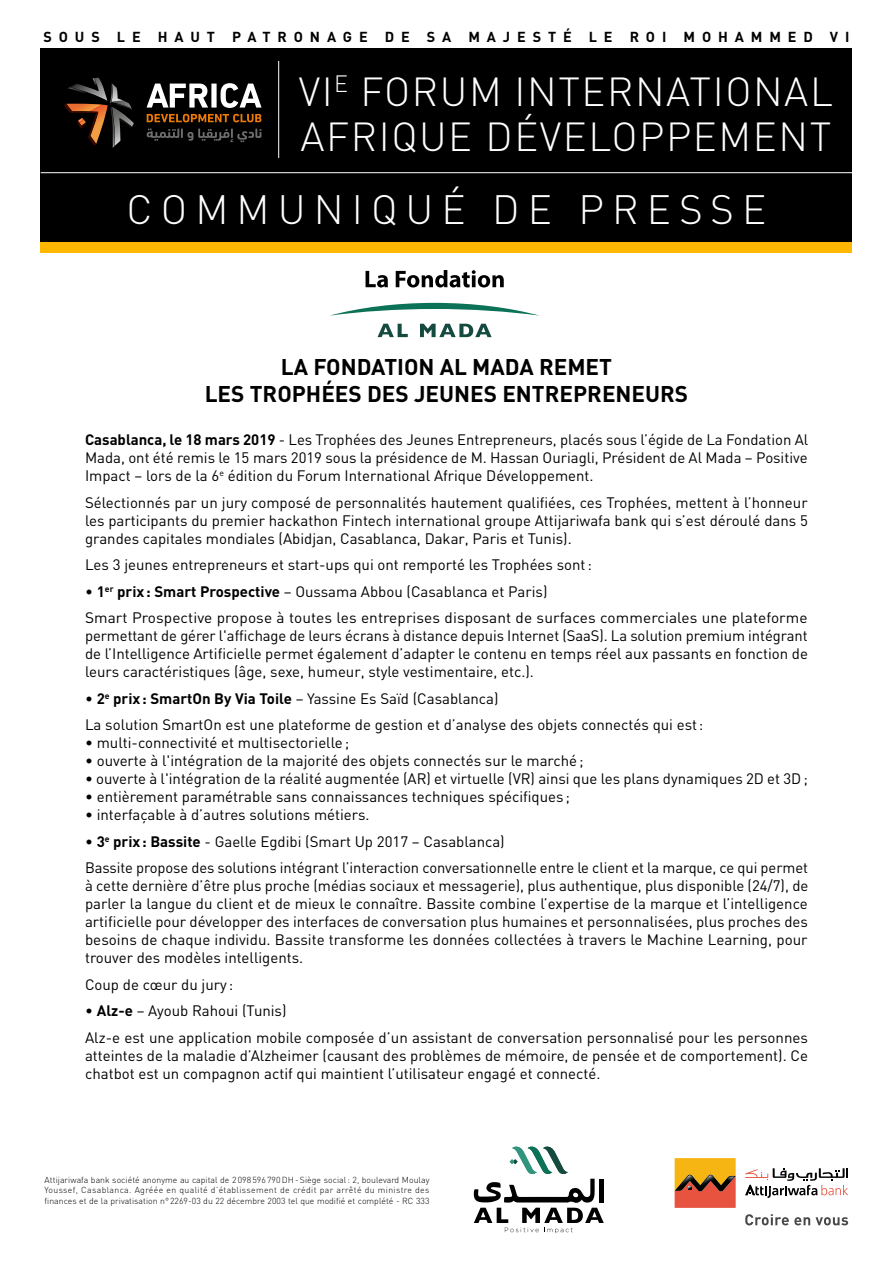
<style>
.page{position:relative;width:893px;height:1263px;background:#fff}
.page>*{position:absolute;margin:0;border:0;box-sizing:border-box;transform-origin:0 0}
.t1{font:300 40.5px "DIN";letter-spacing:.2em;color:#fff}
.t2{font:300 40.05px/45.8px "DIN";letter-spacing:.04em;color:#fff}
.t3{font:700 22.5px/27px "DIN";color:#000;text-align:center}
.t4{font:15px/18px "DIN";color:#000}
.t5{font:700 14.4px "DIN";letter-spacing:.48em;color:#000}
.t6{font:300 8.7px/10.5px "DIN";letter-spacing:.005em;color:#000;text-align:justify}
.s1{font-weight:700}
</style>
<div class="page">
<div style="left:41px;top:48px;width:811px;height:195px;background:#000"></div>
<hr style="left:278px;top:61px;width:1px;height:97px;background:#fff">
<hr style="left:41px;top:172px;width:811px;height:1px;background:#fff">
<div style="left:41px;top:242px;width:811px;height:11px;background:#ffb700"></div>
<svg style="left:147px;top:84px;width:61px;height:24px"></svg>
<div style="left:211px;top:84px;width:6px;height:24px;background:#fff"></div>
<svg style="left:221px;top:83px;width:40px;height:25px"></svg>
<svg style="left:147px;top:129px;width:114px;height:13px"></svg>
<svg style="left:147px;top:114px;width:114px;height:8px"></svg>
<svg style="left:64px;top:78px;width:70px;height:70px"></svg>
<svg style="left:745px;top:1168px;width:103px;height:30px"></svg>
<svg style="left:745px;top:1214px;width:103px;height:11px"></svg>
<svg style="left:675px;top:1158px;width:61px;height:50px;background:#d07629"></svg>
<svg style="left:474px;top:1146px;width:130px;height:87px"></svg>
<hr style="left:600px;top:1179px;width:4px;height:23px;background:#000">
<svg style="left:330px;top:303px;width:209px;height:13px"></svg>
<svg style="left:377px;top:324px;width:31px;height:13px"></svg>
<svg style="left:420px;top:324px;width:72px;height:13px"></svg>
<svg style="left:366px;top:271px;width:22px;height:16px"></svg>
<svg style="left:396px;top:270px;width:108px;height:17px"></svg>
<p class="t5" style="left:44px;top:27px;width:807px">SOUS LE HAUT PATRONAGE DE SA MAJESTÉ LE ROI MOHAMMED VI</p>
<h2 class="t2" style="left:299px;top:68px;width:536px">VI<sup>E</sup> FORUM INTERNATIONAL<br>AFRIQUE DÉVELOPPEMENT</h2>
<h1 class="t1" style="left:127px;top:184px;width:641px">COMMUNIQUÉ DE PRESSE</h1>
<h3 class="t3" style="left:205px;top:352px;width:485px">LA FONDATION AL MADA REMET<br>LES TROPHÉES DES JEUNES ENTREPRENEURS</h3>
<p class="t4" style="left:85px;top:431px;width:725px;text-align:justify"><span class="s1">Casablanca, le 18 mars 2019</span> - Les Trophées des Jeunes Entrepreneurs, placés sous l’égide de La Fondation Al Mada, ont été remis le 15 mars 2019 sous la présidence de M. Hassan Ouriagli, Président de Al Mada – Positive Impact – lors de la 6<sup>e</sup> édition du Forum International Afrique Développement.</p>
<p class="t4" style="left:85px;top:493px;width:724px;text-align:justify">Sélectionnés par un jury composé de personnalités hautement qualifiées, ces Trophées, mettent à l’honneur les participants du premier hackathon Fintech international groupe Attijariwafa bank qui s’est déroulé dans 5 grandes capitales mondiales (Abidjan, Casablanca, Dakar, Paris et Tunis).</p>
<p class="t4" style="left:85px;top:556px;width:508px">Les 3 jeunes entrepreneurs et start-ups qui ont remporté les Trophées sont:</p>
<p class="t4" style="left:85px;top:578px;width:724px;line-height:26.5px">• <span class="s1">1</span><sup>er</sup> <span class="s1">prix: Smart Prospective</span> – Oussama Abbou (Casablanca et Paris)<br>Smart Prospective propose à toutes les entreprises disposant de surfaces commerciales une plateforme</p>
<p class="t4" style="left:85px;top:627px;width:724px;text-align:justify">permettant de gérer l'affichage de leurs écrans à distance depuis Internet (SaaS). La solution premium intégrant de l’Intelligence Artificielle permet également d’adapter le contenu en temps réel aux passants en fonction de leurs caractéristiques (âge, sexe, humeur, style vestimentaire, etc.).</p>
<p class="t4" style="left:85px;top:685px;width:620px;line-height:26.5px">• <span class="s1">2</span><sup>e</sup> <span class="s1">prix: SmartOn By Via Toile</span> – Yassine Es Saïd (Casablanca)<br>La solution SmartOn est une plateforme de gestion et d’analyse des objets connectés qui est:</p>
<p class="t4" style="left:85px;top:734px;width:266px">• multi-connectivité et multisectorielle;</p>
<p class="t4" style="left:85px;top:752px;width:500px">• ouverte à l'intégration de la majorité des objets connectés sur le marché;</p>
<p class="t4" style="left:85px;top:770px;width:724px">• ouverte à l'intégration de la réalité augmentée (AR) et virtuelle (VR) ainsi que les plans dynamiques 2D et 3D;</p>
<p class="t4" style="left:85px;top:788px;width:486px">• entièrement paramétrable sans connaissances techniques spécifiques ;</p>
<p class="t4" style="left:85px;top:806px;width:286px">• interfaçable à d’autres solutions métiers.</p>
<p class="t4" style="left:85px;top:828px;width:724px;line-height:26.5px">• <span class="s1">3</span><sup>e</sup> <span class="s1">prix: Bassite</span> - Gaelle Egdibi (Smart Up 2017 – Casablanca)<br>Bassite propose des solutions intégrant l’interaction conversationnelle entre le client et la marque, ce qui permet</p>
<p class="t4" style="left:85px;top:877px;width:725px;text-align:justify">à cette dernière d’être plus proche (médias sociaux et messagerie), plus authentique, plus disponible (24/7), de parler la langue du client et de mieux le connaître. Bassite combine l’expertise de la marque et l’intelligence artificielle pour développer des interfaces de conversation plus humaines et personnalisées, plus proches des besoins de chaque individu. Bassite transforme les données collectées à travers le Machine Learning, pour trouver des modèles intelligents.</p>
<p class="t4" style="left:85px;top:975px;width:150px">Coup de cœur du jury :</p>
<p class="t4" style="left:85px;top:997px;width:725px;line-height:26.5px">• <span class="s1">Alz-e</span> – Ayoub Rahoui (Tunis)<br>Alz-e est une application mobile composée d’un assistant de conversation personnalisé pour les personnes</p>
<p class="t4" style="left:85px;top:1046px;width:724px">atteintes de la maladie d’Alzheimer (causant des problèmes de mémoire, de pensée et de comportement). Ce chatbot est un compagnon actif qui maintient l’utilisateur engagé et connecté.</p>
<p class="t6" style="left:45px;top:1174px;width:386px">Attijariwafa bank société anonyme au capital de 2 098 596 790DH-Siège social: 2, boulevard Moulay Youssef, Casablanca. Agréée en qualité d’établissement de crédit par arrêté du ministre des finances et de la privatisation n° 2269-03 du 22 décembre 2003 tel que modifié et complété - RC 333</p>
</div>
